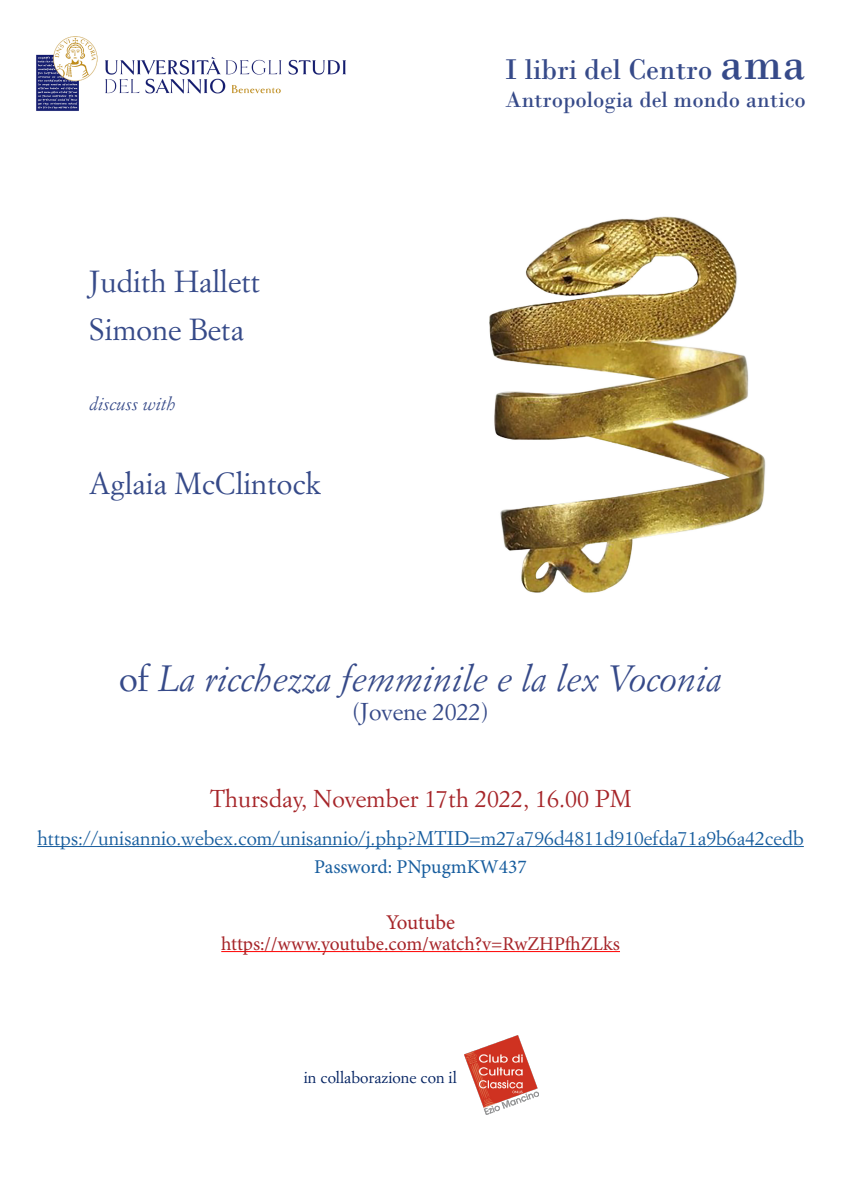
<style>
.page{position:relative;width:842px;height:1191px;background:#fff}
.page>*{position:absolute;margin:0;border:0;box-sizing:border-box;transform-origin:0 0}
.t1{font:italic 36px "Simoncini Garamond";color:#364a89}
.t2{font:30px "Simoncini Garamond";color:#364a89}
.t3{font:30px "Bodoni";color:#364a89}
.t4{font:24px "Simoncini Garamond";color:#a62529}
.t5{font:24px "Simoncini Garamond";color:#364a89}
.t6{font:23.2px "Bodoni";color:#364a89}
.t7{font:21px "Minion Pro";letter-spacing:-.01em;color:#a62529}
.t8{font:19.5px "Simoncini Garamond";color:#175d9e}
.t9{font:19.5px "Minion Pro";letter-spacing:-.005em;color:#a62529}
.t10{font:19.5px "Minion Pro";letter-spacing:-.005em;color:#175d9e}
.t11{font:italic 18px "Simoncini Garamond";color:#364a89}
.t12{font:16px "Simoncini Garamond";color:#002060}
.s1{font-size:48px}
.s2{font-style:normal}
</style>
<div class="page">
<img style="left:36px;top:36px;width:310px;height:75px">
<hr style="left:37px;top:846px;width:767px;height:1px;background:#175d9e">
<hr style="left:221px;top:951px;width:399px;height:1px;background:#f00">
<img style="left:465px;top:1035px;width:73px;height:79px">
<img style="left:489px;top:216px;width:277px;height:377px">
<p class="t2" style="left:89px;top:263px;width:172px">Judith Hallett</p>
<p class="t2" style="left:89px;top:311px;width:156px">Simone Beta</p>
<p class="t11" style="left:89px;top:393px;width:88px">discuss with</p>
<p class="t2" style="left:89px;top:465px;width:234px">Aglaia McClintock</p>
<p class="t3" style="left:505px;top:52px;width:303px">I libri del Centro <span class="s1">ama</span></p>
<p class="t6" style="left:505px;top:86px;width:302px">Antropologia del mondo antico</p>
<p class="t1" style="left:119px;top:657px;width:604px"><span class="s2">of</span> La ricchezza femminile e la lex Voconia</p>
<p class="t5" style="left:352px;top:697px;width:138px">(Jovene 2022)</p>
<p class="t4" style="left:210px;top:783px;width:423px">Thursday, November 17th 2022, 16.00 PM</p>
<p class="t8" style="left:37px;top:825px;width:768px">https://unisannio.webex.com/unisannio/j.php?MTID=m27a796d4811d910efda71a9b6a42cedb</p>
<p class="t10" style="left:314px;top:853px;width:214px">Password: PNpugmKW437</p>
<p class="t7" style="left:386px;top:907px;width:71px">Youtube</p>
<p class="t9" style="left:221px;top:930px;width:400px">https://www.youtube.com/watch?v=RwZHPfhZLks</p>
<p class="t12" style="left:304px;top:1067px;width:155px">in collaborazione con il</p>
</div>
